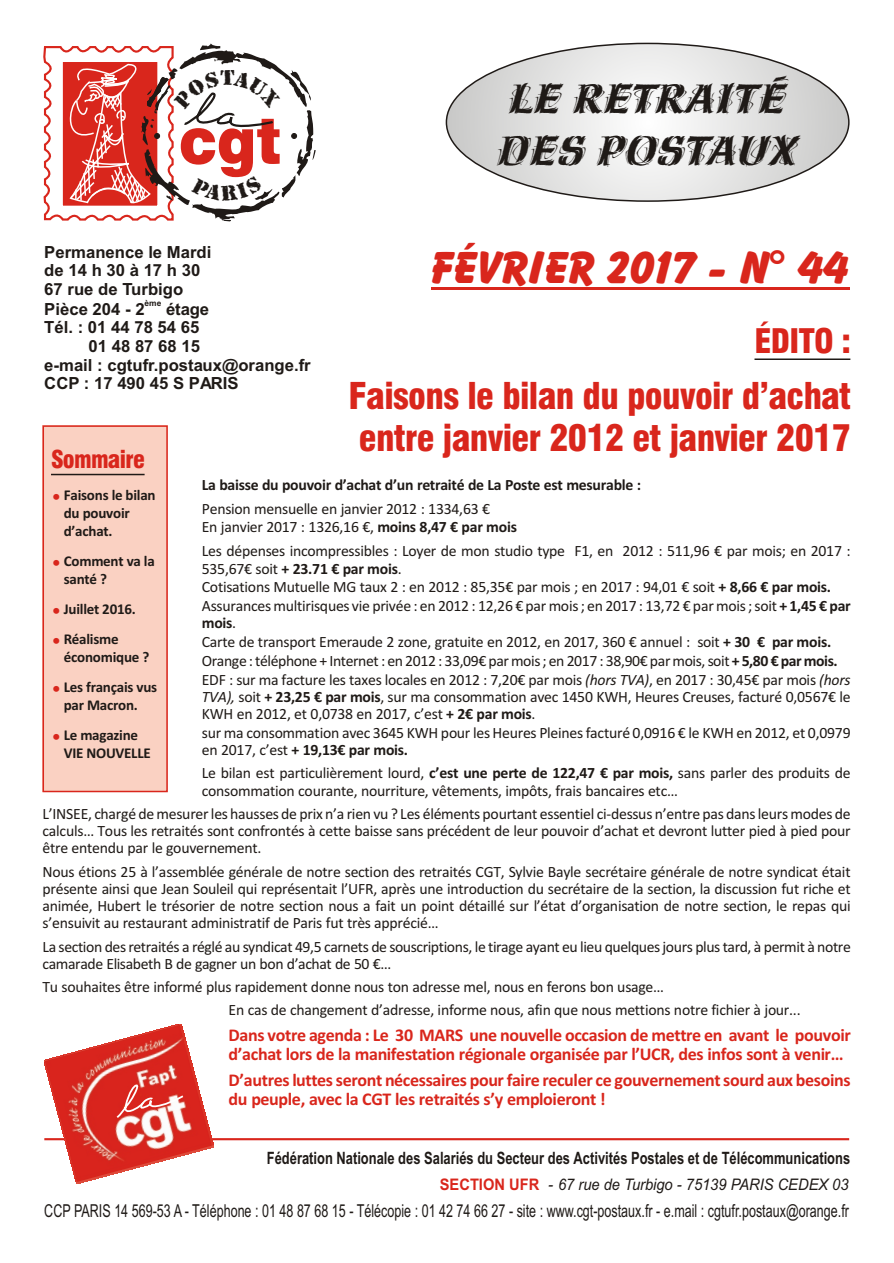
<style>
.page{position:relative;width:894px;height:1263px;background:#fff}
.page>*{position:absolute;margin:0;border:0;box-sizing:border-box;transform-origin:0 0}
.t1{font:64.2px "Swis 721 Blk BT";color:#d9261c;scale:.91 1}
.t2{font:45.9px "Balloon X Bd BT";color:#d9261c}
.t3{font:45px/52.1px "Hazel LET";color:#1f1a17;scale:1.04 1}
.t4{font:36px/42px "Swis 721 Blk Cn BT";letter-spacing:-.02em;color:#d9261c}
.t5{font:33px "Swis 721 Blk Cn BT";letter-spacing:-.02em;color:#d9261c}
.t6{font:24px "Swis 721 Blk Cn BT";letter-spacing:-.03em;color:#d9261c}
.t7{font:700 18px/19.5px "Calibri";letter-spacing:-.02em;color:#d9261c}
.t8{font:17.85px "Arial Narrow";color:#1f1a17;scale:.86 1}
.t9{font:700 16.95px "Arial Narrow";color:#1f1a17;scale:.93 1}
.t10{font:700 16.65px/18.6px "Arial";color:#1f1a17}
.t11{font:italic 15.9px "Arial";color:#1f1a17;scale:.92 1}
.t12{font:15.75px/17.2px "Calibri";letter-spacing:-.015em;color:#1f1a17}
.t13{font:700 15.75px "Calibri";letter-spacing:-.015em;color:#1f1a17}
.t14{font:700 15px/18px "Calibri";letter-spacing:-.015em;color:#1f1a17}
.t15{font:700 8.4px "Arial";color:#1f1a17}
.s1{font-weight:700}
.s2{font-style:italic}
.s3{font-weight:700;font-style:normal;color:#d9261c}
</style>
<div class="page">
<svg style="left:446px;top:43px;width:403px;height:158px"></svg>
<hr style="left:431px;top:287px;width:418px;height:2px;background:#d9261c">
<hr style="left:44px;top:1138px;width:805px;height:2px;background:#d9261c">
<img style="left:44px;top:1024px;width:170px;height:159px">
<svg style="left:115px;top:1083px;width:70px;height:47px"></svg>
<div style="left:43px;top:425px;width:125px;height:367px;background:#fad1c2"></div>
<hr style="left:51px;top:474px;width:94px;height:1px;background:#1f1a17">
<div style="left:43px;top:425px;width:125px;height:367px;border:2px solid #d9261c"></div>
<hr style="left:755px;top:359px;width:95px;height:1px;background:#1f1a17">
<svg style="left:43px;top:43px;width:273px;height:179px"></svg>
<h1 class="t1" style="left:179px;top:115px;width:114px">cgt</h1>
<h3 class="t3" style="left:498px;top:73px;width:291px">LE RETRAITÉ<br>DES POSTAUX</h3>
<h2 class="t2" style="left:431px;top:248px;width:420px">FéVRIER 2017 - N° 44</h2>
<p class="t10" style="left:44px;top:244px;width:169px">Permanence le Mardi de14h30à17h30<br>67 rue de Turbigo</p>
<p class="t15" style="left:145px;top:300px;width:18px">ème</p>
<p class="t10" style="left:44px;top:301px;width:102px">Pièce 204 - 2</p>
<p class="t10" style="left:166px;top:301px;width:45px">étage</p>
<p class="t10" style="left:44px;top:320px;width:157px">Tél. : 01 44 78 54 65</p>
<p class="t10" style="left:89px;top:338px;width:113px">01 48 87 68 15</p>
<p class="t10" style="left:44px;top:357px;width:268px">e-mail : cgtufr.postaux@orange.fr</p>
<p class="t10" style="left:44px;top:376px;width:196px">CCP : 17 490 45 S PARIS</p>
<h3 class="t5" style="left:755px;top:328px;width:98px">ÉDITO :</h3>
<h3 class="t4" style="left:349px;top:379px;width:504px">Faisons le bilan du pouvoir d’achat entre janvier 2012 et janvier 2017</h3>
<p class="t13" style="left:202px;top:478px;width:441px">La baisse du pouvoir d’achat d’un retraité de La Poste est mesurable :</p>
<p class="t12" style="left:202px;top:502px;width:317px">Pension mensuelle en janvier 2012 : 1334,63 €<br>En janvier 2017 : 1326,16 €, <span class="s1">moins 8,47 € par mois</span></p>
<p class="t12" style="left:202px;top:544px;width:650px">Les dépenses incompressibles : Loyer de mon studio type F1, en 2012 : 511,96 € par mois; en 2017 :<br>535,67€ soit <span class="s1">+ 23.71 € par mois</span>.</p>
<p class="t12" style="left:202px;top:579px;width:650px;line-height:18.8px">Cotisations Mutuelle MG taux 2 : en 2012 : 85,35€ par mois ; en 2017 : 94,01 € soit <span class="s1">+ 8,66 € par mois.<br></span>Assurances multirisques vie privée : en 2012 : 12,26 € par mois ; en 2017 : 13,72 € par mois ; soit <span class="s1">+ 1,45 € par</span></p>
<p class="t12" style="left:202px;top:615px;width:650px;line-height:18.8px"><span class="s1">mois</span>.<br>Carte de transport Emeraude 2 zone, gratuite en 2012, en 2017, 360 € annuel : soit <span class="s1">+ 30 € par mois.<br></span>Orange : téléphone + Internet : en 2012 : 33,09€ par mois ; en 2017 : 38,90€ par mois, soit <span class="s1">+ 5,80 € par mois.<br></span>EDF : sur ma facture les taxes locales en 2012 : 7,20€ par mois <span class="s2">(hors TVA)</span>, en 2017 : 30,45€ par mois <span class="s2">(hors</span></p>
<p class="t12" style="left:202px;top:689px;width:650px"><span class="s2">TVA),</span> soit <span class="s1">+ 23,25 € par mois</span>, sur ma consommation avec 1450 KWH, Heures Creuses, facturé 0,0567€ le<br>KWH en 2012, et 0,0738 en 2017, c’est <span class="s1">+ 2€ par mois</span>.</p>
<p class="t12" style="left:202px;top:725px;width:650px">sur ma consommation avec 3645 KWH pour les Heures Pleines facturé 0,0916 € le KWH en 2012, et 0,0979 en 2017, c’est <span class="s1">+ 19,13€ par mois.</span></p>
<p class="t12" style="left:202px;top:766px;width:650px">Le bilan est particulièrement lourd, <span class="s1">c’est une perte de 122,47 € par mois,</span> sans parler des produits de consommation courante, nourriture, vêtements, impôts, frais bancaires etc…</p>
<p class="t12" style="left:43px;top:806px;width:810px;text-align:justify">L’INSEE, chargé de mesurer les hausses de prix n’a rien vu ? Les éléments pourtant essentiel ci-dessus n’entre pas dans leurs modes de calculs… Tous les retraités sont confrontés à cette baisse sans précédent de leur pouvoir d’achat et devront lutter pied à pied pour être entendu par le gouvernement.</p>
<p class="t12" style="left:43px;top:864px;width:810px;text-align:justify">Nous étions 25 à l’assemblée générale de notre section des retraités CGT, Sylvie Bayle secrétaire générale de notre syndicat était présente ainsi que Jean Souleil qui représentait l’UFR, après une introduction du secrétaire de la section, la discussion fut riche et animée, Hubert le trésorier de notre section nous a fait un point détaillé sur l’état d’organisation de notre section, le repas qui s’ensuivit au restaurant administratif de Paris fut très apprécié…</p>
<p class="t12" style="left:43px;top:939px;width:810px">La section des retraités a réglé au syndicat 49,5 carnets de souscriptions, le tirage ayant eu lieu quelques jours plus tard, à permit à notre camarade Elisabeth B de gagner un bon d’achat de 50 €…</p>
<p class="t12" style="left:229px;top:977px;width:574px;line-height:23.2px;text-indent:-186px">Tu souhaites être informé plus rapidement donne nous ton adresse mel, nous en ferons bon usage…<br>En cas de changement d’adresse, informe nous, afin que nous mettions notre fichier à jour...</p>
<p class="t7" style="left:229px;top:1027px;width:624px">Dans votre agenda : Le 30 MARS une nouvelle occasion de mettre en avant le pouvoir d’achat lors de la manifestation régionale organisée par l’UCR, des infos sont à venir…</p>
<p class="t7" style="left:229px;top:1072px;width:624px">D’autres luttes seront nécessaires pour faire reculer ce gouvernement sourd aux besoins du peuple, avec la CGT les retraités s’y emploieront !</p>
<h3 class="t6" style="left:51px;top:450px;width:96px">Som maire</h3>
<p class="t14" style="left:64px;top:487px;width:93px">Faisons le bilan du pouvoir d’achat.</p>
<p class="t14" style="left:64px;top:553px;width:93px">Comment va la santé ?</p>
<p class="t14" style="left:64px;top:595px;width:74px;line-height:30px">Juillet 2016.<br>Réalisme</p>
<p class="t14" style="left:64px;top:643px;width:95px;line-height:30px">économique ?<br>Les français vus</p>
<p class="t14" style="left:64px;top:691px;width:76px;line-height:30px">par Macron.<br>Le magazine</p>
<p class="t14" style="left:64px;top:745px;width:89px">VIE NOUVELLE</p>
<p class="t9" style="left:267px;top:1152px;width:629px">Fédération Nationale des Salariés du Secteur des Activités Postales et de Télécommunications</p>
<p class="t11" style="left:440px;top:1178px;width:446px"><span class="s3">SECTION UFR</span> - 67 rue de Turbigo - 75139 PARIS CEDEX 03</p>
<p class="t8" style="left:44px;top:1204px;width:937px">CCP PARIS 14 569-53 A - Téléphone : 01 48 87 68 15 - Télécopie : 01 42 74 66 27 - site : www.cgt-postaux.fr - e.mail : cgtufr.postaux@orange.fr</p>
</div>
